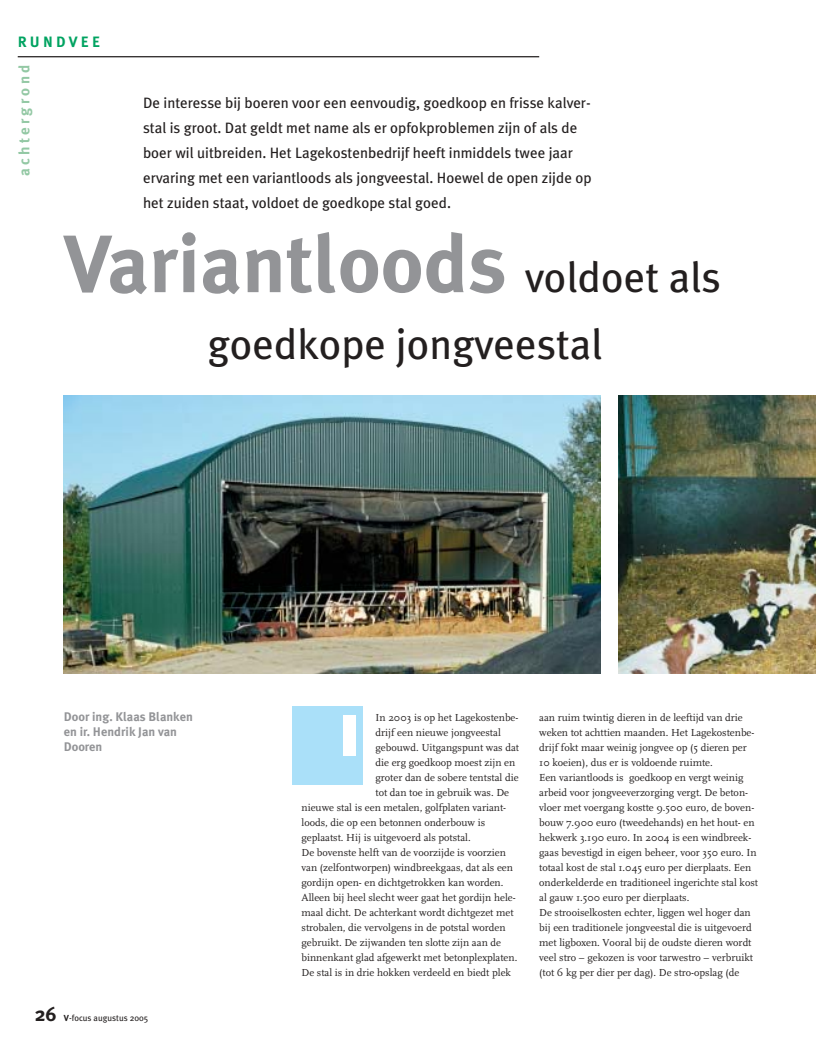
<style>
.page{position:relative;width:816px;height:1047px;background:#fff}
.page>*{position:absolute;margin:0;border:0;box-sizing:border-box;transform-origin:0 0}
.t1{font:700 81.25px "Meta Plus";color:#939497}
.t2{font:900 56.25px "Arial";color:#fff}
.t3{font:42.5px "Meta Plus";color:#231f1f}
.t4{font:700 20px "Meta Plus";color:#231f1f}
.t5{font:15px/25px "Meta Plus";color:#231f1f}
.t6{font:700 15px "Meta Plus";letter-spacing:.22em;color:#93c8a4}
.t7{font:700 15px "Meta Plus";letter-spacing:.22em;color:#00a361}
.t8{font:700 12.5px/15px "Meta Plus";color:#939497}
.t9{font:10.62px/15px "FF Scala";color:#231f1f}
.t10{font:8.75px "Meta Plus";color:#231f1f}
.s1{font-weight:400;font-size:42.5px;color:#231f1f}
.s2{font-weight:700}
</style>
<div class="page">
<hr style="left:18px;top:56px;width:521px;height:1px;background:#231f1f">
<hr style="left:815px;top:0;width:1px;height:57px;background:#00a361">
<img style="left:64px;top:395px;width:536px;height:279px">
<img style="left:618px;top:395px;width:197px;height:279px">
<div style="left:292px;top:706px;width:71px;height:78px;background:#aae0f9"></div>
<h3 class="t7" style="left:18px;top:37px;width:84px">RUNDVEE</h3>
<h3 class="t6" style="left:19px;top:176px;width:113px;rotate:-90deg">achtergrond</h3>
<p class="t5" style="left:143px;top:91px;width:450px">De interesse bij boeren voor een eenvoudig, goedkoop en frisse kalver&shy;stal is groot. Dat geldt met name als er opfokproblemen zijn of als de boer wil uitbreiden. Het Lagekostenbedrijf heeft inmiddels twee jaar ervaring met een variantloods als jongveestal. Hoewel de open zijde op het zuiden staat, voldoet de goedkope stal goed.</p>
<h1 class="t1" style="left:64px;top:235px;width:658px">Variantloods <span class="s1">voldoet als</span></h1>
<h3 class="t3" style="left:207px;top:329px;width:396px">goedkope jongveestal</h3>
<p class="t8" style="left:64px;top:710px;width:130px">Door ing. Klaas Blanken en ir. Hendrik Jan van<br>Dooren</p>
<h3 class="t4" style="left:35px;top:1006px;width:24px">26</h3>
<p class="t10" style="left:64px;top:1014px;width:86px"><span class="s2">V</span>-focus augustus 2005</p>
<p class="t9" style="left:375px;top:710px;width:144px">In 2003 is op het Lagekostenbe-</p>
<p class="t9" style="left:375px;top:725px;width:127px">drijf een nieuwe jongveestal</p>
<p class="t9" style="left:375px;top:740px;width:145px">gebouwd. Uitgangspunt was dat</p>
<p class="t9" style="left:375px;top:755px;width:141px">die erg goedkoop moest zijn en</p>
<p class="t9" style="left:375px;top:770px;width:144px">groter dan de sobere tentstal die</p>
<p class="t9" style="left:375px;top:785px;width:135px">tot dan toe in gebruik was. De</p>
<p class="t9" style="left:301px;top:800px;width:206px">nieuwe stal is een metalen, golfplaten variant-</p>
<p class="t9" style="left:301px;top:815px;width:185px">loods, die op een betonnen onderbouw is</p>
<p class="t9" style="left:301px;top:830px;width:171px">geplaatst. Hij is uitgevoerd als potstal.</p>
<p class="t9" style="left:301px;top:845px;width:206px">De bovenste helft van de voorzijde is voorzien</p>
<p class="t9" style="left:301px;top:860px;width:213px">van (zelfontworpen) windbreekgaas, dat als een</p>
<p class="t9" style="left:301px;top:875px;width:203px">gordijn open- en dichtgetrokken kan worden.</p>
<p class="t9" style="left:301px;top:890px;width:215px">Alleen bij heel slecht weer gaat het gordijn hele-</p>
<p class="t9" style="left:301px;top:905px;width:213px">maal dicht. De achterkant wordt dichtgezet met</p>
<p class="t9" style="left:301px;top:920px;width:205px">strobalen, die vervolgens in de potstal worden</p>
<p class="t9" style="left:301px;top:935px;width:201px">gebruikt. De zijwanden ten slotte zijn aan de</p>
<p class="t9" style="left:301px;top:950px;width:217px">binnenkant glad afgewerkt met betonplexplaten.</p>
<p class="t9" style="left:301px;top:965px;width:211px">De stal is in drie hokken verdeeld en biedt plek</p>
<h2 class="t2" style="left:338px;top:715px;width:23px">I</h2>
<p class="t9" style="left:539px;top:710px;width:220px">aan ruim twintig dieren in de leeftijd van drie weken tot achttien maanden. Het Lagekostenbe&shy;drijf fokt maar weinig jongvee op (5 dieren per 10 koeien), dus er is voldoende ruimte.<br>Een variantloods is goedkoop en vergt weinig arbeid voor jongveeverzorging vergt. De beton&shy;vloer met voergang kostte 9.500 euro, de boven&shy;bouw 7.900 euro (tweedehands) en het hout- en hekwerk 3.190 euro. In 2004 is een windbreek&shy;gaas bevestigd in eigen beheer, voor 350 euro. In totaal kost de stal 1.045 euro per dierplaats. Een onderkelderde en traditioneel ingerichte stal kost al gauw 1.500 euro per dierplaats.<br>De strooiselkosten echter, liggen wel hoger dan bij een traditionele jongveestal die is uitgevoerd met ligboxen. Vooral bij de oudste dieren wordt veel stro – gekozen is voor tarwestro – verbruikt (tot 6 kg per dier per dag). De stro-opslag (de</p>
</div>
